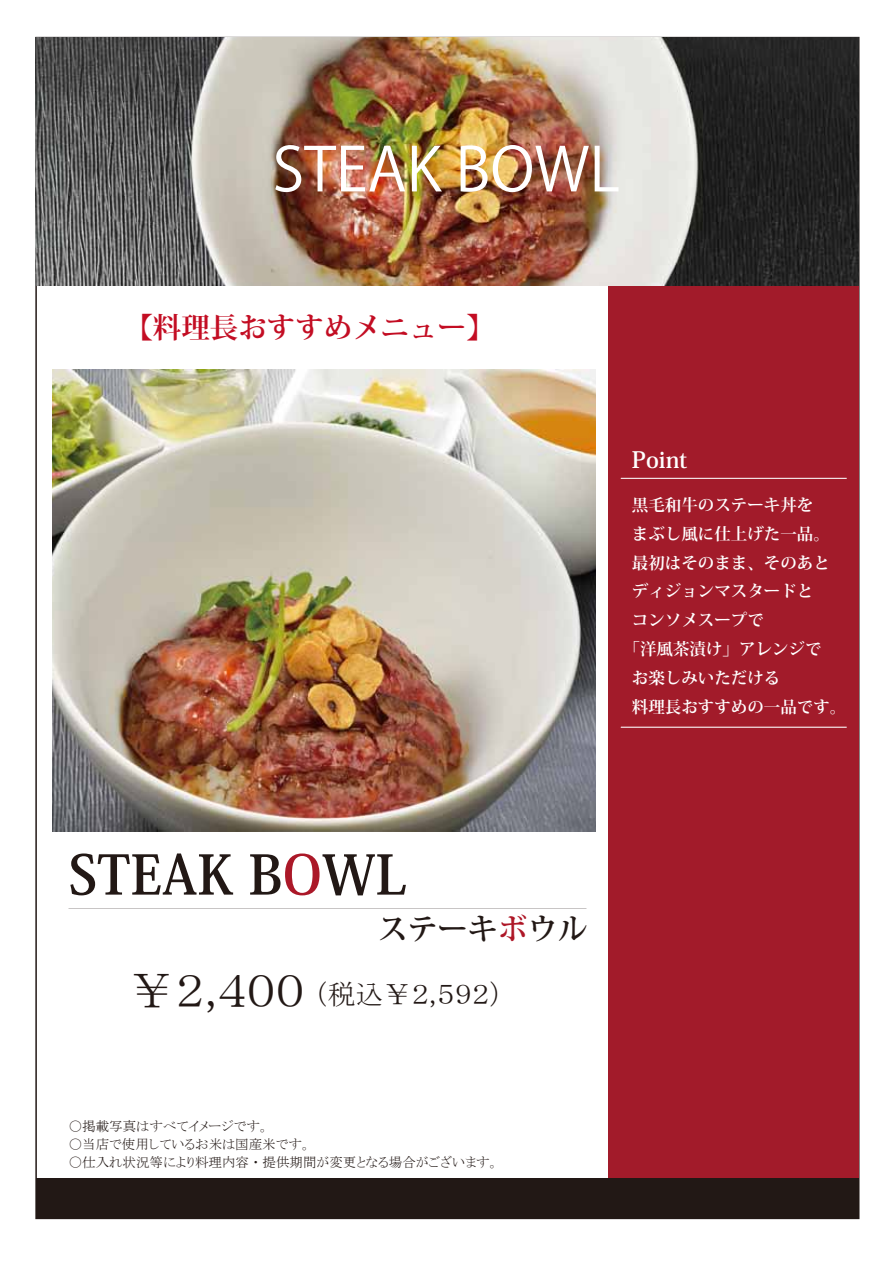
<style>
.page{position:relative;width:893px;height:1263px;background:#fff}
.page>*{position:absolute;margin:0;border:0;box-sizing:border-box;transform-origin:0 0}
.t1{font:60px "Koz Go Pro";color:#fff}
.t2{font:700 54px "Koz Min Pr 6 N";color:#221815}
.t3{font:700 30px "Koz Min Pr 6 N";color:#221815}
.t4{font:700 28.5px "Koz Min Pr 6 N";color:#c30d23}
.t5{font:27.9px "MS P Mincho";color:#221815}
.t6{font:700 22.5px "Koz Min Pro";color:#fff}
.t7{font:700 16.5px "Koz Min Pro";color:#fff}
.t8{font:13.5px/18px "MS P Mincho";color:#221815}
.s1{color:#ab1828}
.s2{color:#ae1727}
.s3{font-size:46.5px}
</style>
<div class="page">
<div style="left:35px;top:37px;width:824px;height:1182px;background:#fff;border:2px solid #221815"></div>
<img style="left:53px;top:369px;width:542px;height:463px">
<div style="left:608px;top:285px;width:251px;height:893px;background:#a21b2a"></div>
<hr style="left:621px;top:478px;width:226px;height:1px;background:#fff">
<hr style="left:621px;top:727px;width:226px;height:1px;background:#fff">
<div style="left:36px;top:1178px;width:823px;height:40px;background:#221815"></div>
<img style="left:36px;top:38px;width:823px;height:247px">
<h1 class="t1" style="left:273px;top:131px;width:349px">STEAK BOWL</h1>
<h3 class="t4" style="left:124px;top:311px;width:372px">【料理長おすすめメニュー】</h3>
<h3 class="t6" style="left:632px;top:443px;width:57px">Point</h3>
<p class="t7" style="left:632px;top:493px;width:183px">黒毛和牛のステーキ丼を</p>
<p class="t7" style="left:632px;top:522px;width:199px">まぶし風に仕上げた一品。</p>
<p class="t7" style="left:632px;top:550px;width:199px">最初はそのまま、そのあと</p>
<p class="t7" style="left:632px;top:579px;width:183px">ディジョンマスタードと</p>
<p class="t7" style="left:632px;top:608px;width:133px">コンソメスープで</p>
<p class="t7" style="left:624px;top:637px;width:199px">「洋風茶漬け」アレンジで</p>
<p class="t7" style="left:632px;top:666px;width:150px">お楽しみいただける</p>
<p class="t7" style="left:632px;top:695px;width:216px">料理長おすすめの一品です。</p>
<h2 class="t2" style="left:69px;top:844px;width:340px">STEAK B<span class="s1">O</span>WL</h2>
<h3 class="t3" style="left:378px;top:912px;width:211px">ステーキ<span class="s2">ボ</span>ウル</h3>
<h3 class="t5" style="left:129px;top:980px;width:376px"><span class="s3">￥２,４００</span>（税込￥２,５９２）</h3>
<p class="t8" style="left:69px;top:1117px;width:431px">〇掲載写真はすべてイメージです。<br>〇当店で使用しているお米は国産米です。<br>〇仕入れ状況等により料理内容・提供期間が変更となる場合がございます。</p>
</div>
